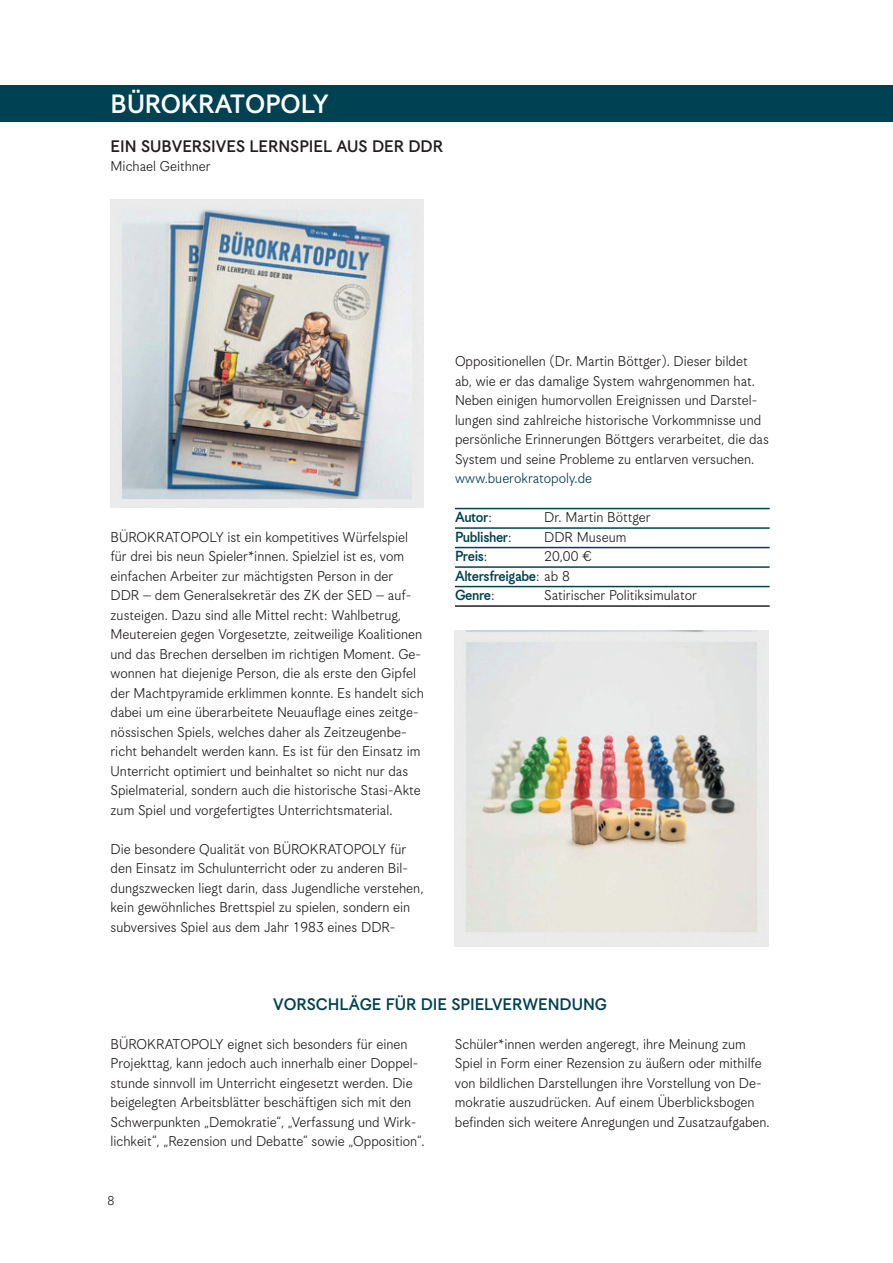
<style>
.page{position:relative;width:893px;height:1263px;background:#fff}
.page>*{position:absolute;margin:0;border:0;box-sizing:border-box;transform-origin:0 0}
.t1{font:28.5px "Korpus Grotesk D";color:#fff}
.t2{font:18px "Korpus Grotesk D";color:#231f20}
.t3{font:18px "Korpus Grotesk D";color:#004252}
.t4{font:15.75px/19.5px "Korpus Grotesk A";color:#231f20}
.t5{font:15.75px/19.5px "Korpus Grotesk D";letter-spacing:-.025em;color:#004252}
.t6{font:15.75px "Korpus Grotesk A";color:#004252}
.t7{font:14.25px "Korpus Grotesk A";color:#231f20}
.s1{font-family:"Korpus Grotesk A";color:#231f20}
</style>
<div class="page">
<hr style="left:455px;top:508px;width:315px;height:1px;background:#004252">
<hr style="left:455px;top:527px;width:315px;height:2px;background:#004252">
<hr style="left:455px;top:547px;width:315px;height:1px;background:#004252">
<hr style="left:455px;top:566px;width:315px;height:2px;background:#004252">
<hr style="left:455px;top:586px;width:315px;height:1px;background:#004252">
<hr style="left:455px;top:605px;width:315px;height:2px;background:#231f20">
<div style="left:0;top:85px;width:893px;height:36px;background:#004252"></div>
<img style="left:455px;top:630px;width:313px;height:316px">
<img style="left:111px;top:200px;width:312px;height:307px">
<h1 class="t1" style="left:111px;top:88px;width:105px">BÜROKRATOPOL</h1>
<h1 class="t1" style="left:313px;top:88px;width:17px">Y</h1>
<p class="t2" style="left:111px;top:136px;width:332px">EIN SUBVERSIVES LERNSPIEL AUS DER DDR</p>
<p class="t4" style="left:111px;top:156px;width:102px">Michael Geithner</p>
<p class="t4" style="left:111px;top:527px;width:315px">BÜROKRATOPOLY ist ein kompetitives Würfelspiel für drei bis neun Spieler*innen. Spielziel ist es, vom einfachen Arbeiter zur mächtigsten Person in der DDR – dem Generalsekretär des ZK der SED – auf&shy;zusteigen. Dazu sind alle Mittel recht: Wahlbetrug, Meutereien gegen Vorgesetzte, zeitweilige Koalitionen und das Brechen derselben im richtigen Moment. Ge&shy;wonnen hat diejenige Person, die als erste den Gipfel der Machtpyramide erklimmen konnte. Es handelt sich dabei um eine überarbeitete Neuauflage eines zeitge&shy;nössischen Spiels, welches daher als Zeitzeugenbe&shy;richt behandelt werden kann. Es ist für den Einsatz im Unterricht optimiert und beinhaltet so nicht nur das Spielmaterial, sondern auch die historische Stasi-Akte zum Spiel und vorgefertigtes Unterrichtsmaterial.</p>
<p class="t4" style="left:111px;top:839px;width:314px">Die besondere Qualität von BÜROKRATOPOLY für den Einsatz im Schulunterricht oder zu anderen Bil&shy;dungszwecken liegt darin, dass Jugendliche verstehen, kein gewöhnliches Brettspiel zu spielen, sondern ein subversives Spiel aus dem Jahr 1983 eines DDR-</p>
<p class="t4" style="left:455px;top:351px;width:315px">Oppositionellen (Dr. Martin Böttger). Dieser bildet<br>ab, wie er das damalige System wahrgenommen hat.<br>Neben einigen humorvollen Ereignissen und Darstel&shy;lungen sind zahlreiche historische Vorkommnisse und persönliche Erinnerungen Böttgers verarbeitet, die das System und seine Probleme zu entlarven versuchen.</p>
<p class="t6" style="left:455px;top:470px;width:139px">www.buerokratopoly.de</p>
<p class="t5" style="left:455px;top:507px;width:39px">AUTOR<span class="s1">:</span></p>
<p class="t4" style="left:544px;top:507px;width:108px">Dr. Martin Böttger</p>
<p class="t5" style="left:455px;top:527px;width:58px">PUBLISHER<span class="s1">:</span></p>
<p class="t4" style="left:544px;top:527px;width:84px">DDR Museum</p>
<p class="t5" style="left:455px;top:546px;width:34px">PREIS<span class="s1">:</span></p>
<p class="t4" style="left:544px;top:546px;width:49px">20,00 €</p>
<p class="t5" style="left:455px;top:566px;width:116px">ALTERSFREIGABE<span class="s1">: ab 8<br></span>GENRE<span class="s1">:</span></p>
<p class="t4" style="left:544px;top:585px;width:154px">Satirischer Politiksimulator</p>
<p class="t3" style="left:273px;top:994px;width:335px">VORSCHLÄGE FÜR DIE SPIELVERWENDUNG</p>
<p class="t4" style="left:111px;top:1034px;width:316px">BÜROKRATOPOLY eignet sich besonders für einen Projekttag, kann jedoch auch innerhalb einer Doppel&shy;stunde sinnvoll im Unterricht eingesetzt werden. Die beigelegten Arbeitsblätter beschäftigen sich mit den Schwerpunkten „Demokratie“, „Verfassung und Wirk&shy;lichkeit“, „Rezension und Debatte“ sowie „Opposition“.</p>
<p class="t4" style="left:455px;top:1034px;width:316px">Schüler*innen werden angeregt, ihre Meinung zum Spiel in Form einer Rezension zu äußern oder mithilfe von bildlichen Darstellungen ihre Vorstellung von De&shy;mokratie auszudrücken. Auf einem Überblicksbogen befinden sich weitere Anregungen und Zusatzaufgaben.</p>
<p class="t7" style="left:107px;top:1192px;width:9px">8</p>
</div>
